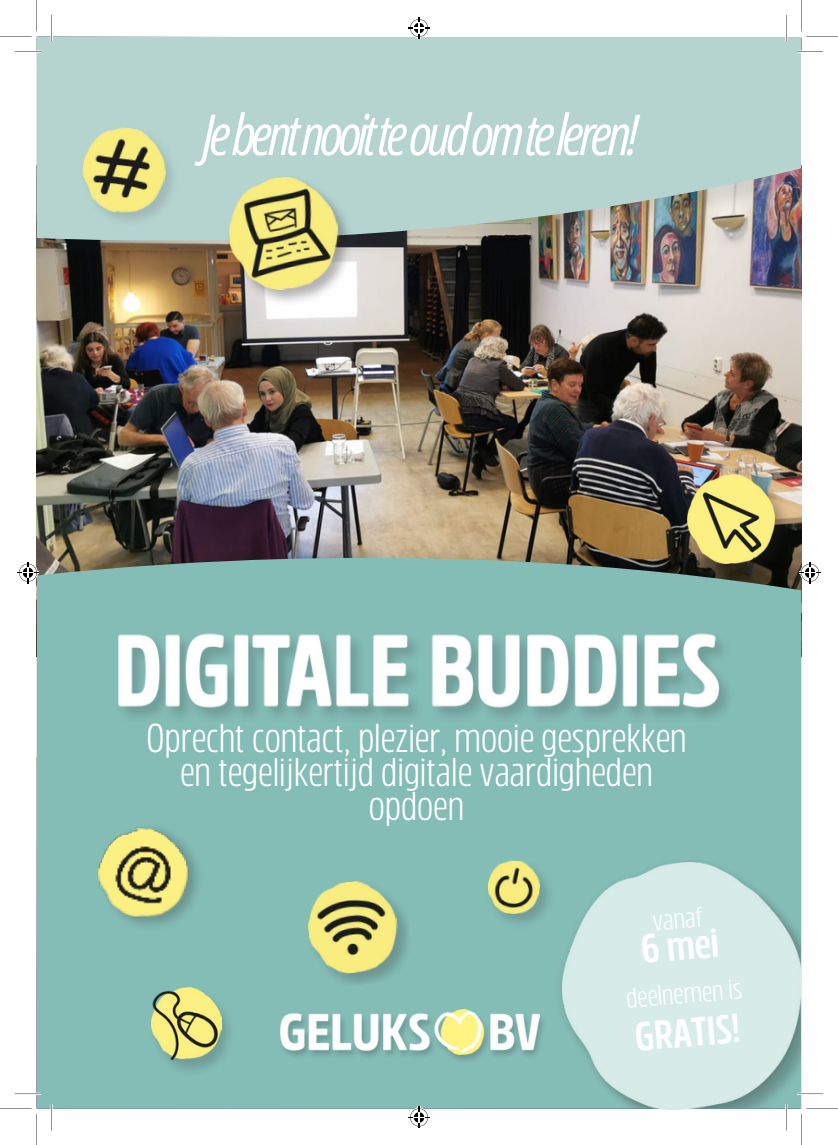
<style>
.page{position:relative;width:838px;height:1145px;background:#fff}
.page>*{position:absolute;margin:0;border:0;box-sizing:border-box;transform-origin:0 0}
.t1{font:italic 56.35px "Open Sans Condensed";letter-spacing:-.075em;color:#fff}
.t2{font:40.25px/34.1px "Rockeby Cd";color:#fff;text-align:center}
.t3{font:700 40.25px "Rockeby Cd";color:#fff}
.t4{font:28px "Rockeby Cd";color:#fff}
</style>
<div class="page">
<img style="left:0;top:0;width:837px;height:1144px">
<svg style="left:408px;top:17px;width:21px;height:21px"></svg>
<svg style="left:408px;top:1106px;width:21px;height:21px"></svg>
<svg style="left:17px;top:558px;width:803px;height:32px;background:#799e96"></svg>
<svg style="left:575px;top:885px;width:220px;height:202px;background:#acd0cb"></svg>
<svg style="left:577px;top:888px;width:212px;height:218px;background:#cde5e2"></svg>
<p class="t1" style="left:203px;top:95px;width:438px">Jebentnooitteoudomteleren!</p>
<p class="t2" style="left:146px;top:721px;width:541px">Oprecht contact, plezier, mooie gesprekken en tegelijkertijd digitale vaardigheden opdoen</p>
<p class="t4" style="left:651px;top:904px;width:52px;rotate:-5deg">vanaf</p>
<p class="t3" style="left:639px;top:926px;width:79px;rotate:-5deg">6 mei</p>
<p class="t4" style="left:624px;top:982px;width:117px;rotate:-5deg">deelnemen is</p>
<p class="t3" style="left:633px;top:1013px;width:107px;rotate:-5deg">GRATIS!</p>
</div>
